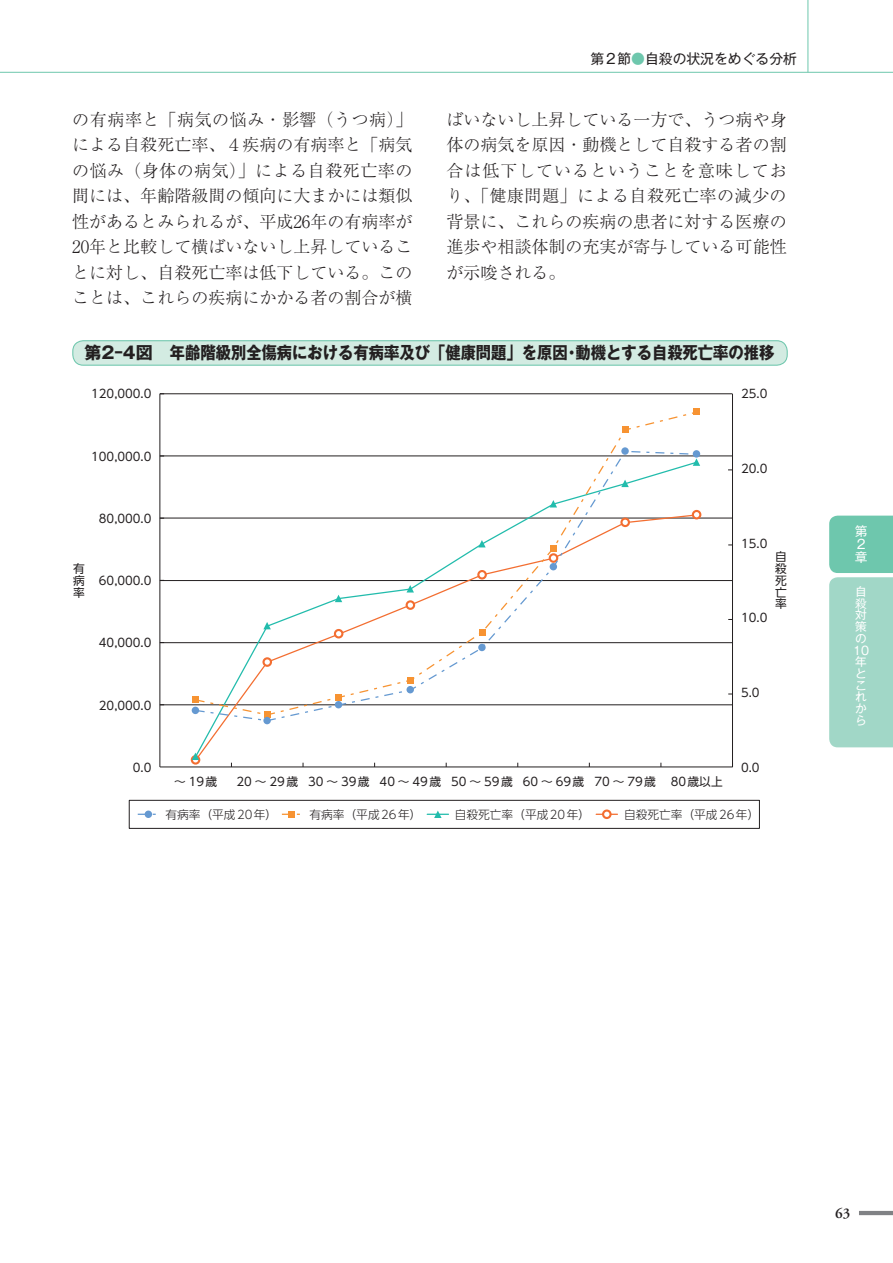
<style>
.page{position:relative;width:893px;height:1263px;background:#fff}
.page>*{position:absolute;margin:0;border:0;box-sizing:border-box;transform-origin:0 0}
.t1{font:300 16.95px/25.5px "Ryumin Pr 6 N";color:#231f20;text-align:justify}
.t2{font:700 16.95px "Gothic MB101 Pr 6 N";color:#231f20}
.t3{font:600 14.85px "Adobe Garamond Pro";color:#231f20}
.t4{font:13.8px "Gothic MB101 Pr 6 N";color:#231f20}
.t5{font:12.75px/12.8px "Gothic MB101 Pr 6 N";color:#fff}
.t6{font:11.7px/11.7px "UD Shin Go Pro";color:#231f20;text-align:justify}
.t7{font:300 11.7px "UD Shin Go Pro";color:#231f20}
.t8{font:11.7px/11.7px "Gothic MB101 Pr 6 N";color:#fff}
.s1{color:#6ec7ad}
</style>
<div class="page">
<div style="left:73px;top:341px;width:714px;height:24px;background:#d3ebe2;border-radius:10px"></div>
<div style="left:72px;top:340px;width:716px;height:26px;border:1px solid #6ec7ad;border-radius:10px"></div>
<div style="left:129px;top:800px;width:631px;height:29px;border:1px solid #231f20"></div>
<hr style="left:160px;top:393px;width:572px;height:1px;background:#231f20">
<hr style="left:160px;top:456px;width:572px;height:1px;background:#231f20">
<hr style="left:160px;top:518px;width:572px;height:1px;background:#231f20">
<hr style="left:160px;top:580px;width:572px;height:1px;background:#231f20">
<hr style="left:160px;top:642px;width:572px;height:1px;background:#231f20">
<hr style="left:160px;top:704px;width:572px;height:1px;background:#231f20">
<div style="left:191px;top:755px;width:9px;height:10px;border:2px solid #f36e31;border-radius:50%"></div>
<div style="left:692px;top:510px;width:9px;height:9px;border:2px solid #f36e31;border-radius:50%"></div>
<div style="left:602px;top:809px;width:10px;height:10px;border:2px solid #f36e31;border-radius:50%"></div>
<svg style="left:192px;top:752px;width:7px;height:8px"></svg>
<svg style="left:427px;top:810px;width:21px;height:8px"></svg>
<div style="left:192px;top:696px;width:7px;height:7px;background:#f79332"></div>
<svg style="left:622px;top:427px;width:6px;height:6px"></svg>
<div style="left:693px;top:409px;width:7px;height:6px;background:#f79332"></div>
<svg style="left:282px;top:811px;width:18px;height:6px"></svg>
<hr style="left:160px;top:766px;width:572px;height:1px;background:#231f20">
<hr style="left:159px;top:394px;width:1px;height:373px;background:#231f20">
<svg style="left:194px;top:450px;width:504px;height:272px"></svg>
<div style="left:192px;top:707px;width:7px;height:7px;background:#6599d1;border-radius:50%"></div>
<div style="left:263px;top:717px;width:8px;height:7px;background:#6599d1;border-radius:50%"></div>
<div style="left:335px;top:701px;width:7px;height:7px;background:#6599d1;border-radius:50%"></div>
<div style="left:406px;top:686px;width:8px;height:7px;background:#6599d1;border-radius:50%"></div>
<div style="left:478px;top:644px;width:8px;height:7px;background:#6599d1;border-radius:50%"></div>
<div style="left:550px;top:563px;width:7px;height:7px;background:#6599d1;border-radius:50%"></div>
<div style="left:621px;top:447px;width:8px;height:8px;background:#6599d1;border-radius:50%"></div>
<div style="left:693px;top:450px;width:7px;height:8px;background:#6599d1;border-radius:50%"></div>
<div style="left:145px;top:810px;width:7px;height:8px;background:#6599d1;border-radius:50%"></div>
<hr style="left:732px;top:394px;width:1px;height:373px;background:#231f20">
<hr style="left:859px;top:1211px;width:34px;height:4px;background:#808285">
<svg style="left:829px;top:516px;width:64px;height:231px;background:#96d4c2"></svg>
<hr style="left:0;top:72px;width:893px;height:1px;background:#6ec7ad">
<hr style="left:808px;top:0;width:1px;height:72px;background:#6ec7ad">
<p class="t4" style="left:591px;top:48px;width:208px">第2節<span class="s1">●</span>自殺の状況をめぐる分析</p>
<p class="t1" style="left:72px;top:105px;width:342px">の有病率と「病気の悩み・影響（うつ病）」による自殺死亡率、４疾病の有病率と「病気の悩み（身体の病気）」による自殺死亡率の間には、年齢階級間の傾向に大まかには類似性があるとみられるが、平成26年の有病率が20年と比較して横ばいないし上昇していることに対し、自殺死亡率は低下している。このことは、これらの疾病にかかる者の割合が横</p>
<p class="t1" style="left:446px;top:105px;width:342px">ばいないし上昇している一方で、うつ病や身体の病気を原因・動機として自殺する者の割合は低下しているということを意味しており、「健康問題」による自殺死亡率の減少の背景に、これらの疾病の患者に対する医療の進歩や相談体制の充実が寄与している可能性が示唆される。</p>
<p class="t2" style="left:84px;top:339px;width:691px">第2-4図　年齢階級別全傷病における有病率及び「健康問題」を原因・動機とする自殺死亡率の推移</p>
<p class="t6" style="left:91px;top:388px;width:62px">120,000.0</p>
<p class="t6" style="left:91px;top:450px;width:62px">100,000.0</p>
<p class="t6" style="left:99px;top:512px;width:54px">80,000.0</p>
<p class="t6" style="left:741px;top:388px;width:28px">25.0</p>
<p class="t6" style="left:741px;top:462px;width:28px">20.0</p>
<p class="t6" style="left:741px;top:537px;width:28px">15.0</p>
<p class="t6" style="left:73px;top:562px;width:13px">有病率</p>
<p class="t6" style="left:775px;top:551px;width:13px">自殺死亡率</p>
<p class="t6" style="left:99px;top:574px;width:54px">60,000.0</p>
<p class="t6" style="left:99px;top:637px;width:54px">40,000.0</p>
<p class="t6" style="left:99px;top:699px;width:54px">20,000.0</p>
<p class="t6" style="left:741px;top:612px;width:28px">10.0</p>
<p class="t6" style="left:741px;top:686px;width:20px">5.0</p>
<p class="t6" style="left:133px;top:761px;width:20px">0.0</p>
<p class="t6" style="left:741px;top:761px;width:20px">0.0</p>
<p class="t6" style="left:174px;top:775px;width:45px">～ 19歳</p>
<p class="t6" style="left:236px;top:775px;width:421px">20 ～ 29歳 30 ～ 39歳 40 ～ 49歳 50 ～ 59歳 60 ～ 69歳 70 ～ 79歳</p>
<p class="t6" style="left:671px;top:775px;width:53px">80歳以上</p>
<p class="t7" style="left:165px;top:805px;width:113px">有病率（平成20年）</p>
<p class="t7" style="left:310px;top:805px;width:113px">有病率（平成26年）</p>
<p class="t7" style="left:455px;top:805px;width:137px">自殺死亡率（平成20年）</p>
<p class="t7" style="left:624px;top:805px;width:137px">自殺死亡率（平成26年）</p>
<p class="t5" style="left:855px;top:524px;width:14px">第<br>２章</p>
<p class="t8" style="left:853px;top:585px;width:18px">自殺対策の<br>10年とこれから</p>
<p class="t3" style="left:835px;top:1205px;width:17px">63</p>
</div>
